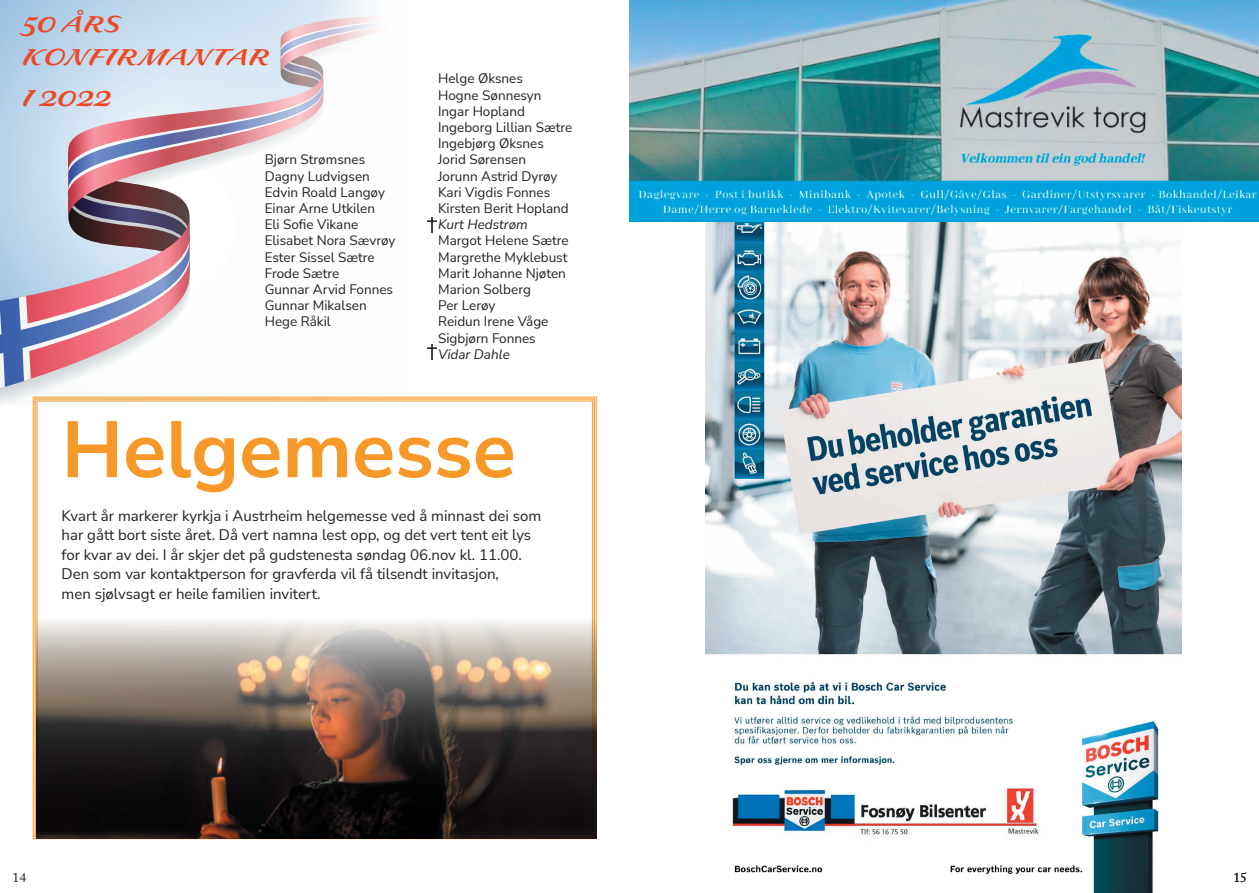
<style>
.page{position:relative;width:1259px;height:893px;background:#fff}
.page>*{position:absolute;margin:0;border:0;box-sizing:border-box;transform-origin:0 0}
.t1{font:700 79.5px "Nunito Sans";color:#f79928}
.t2{font:600 27.9px/33.5px "Delaney";letter-spacing:.02em;color:#f04723}
.t3{font:15px/19.5px "Nunito Sans";color:#231f20}
.t4{font:13.5px/16.2px "Nunito Sans";color:#231f20}
.t5{font:italic 13.5px "Nunito Sans";color:#231f20}
.t6{font:13.5px "Adobe Caslon Pro";color:#231f20}
</style>
<div class="page">
<img style="left:705px;top:222px;width:476px;height:670px">
<img style="left:630px;top:0;width:629px;height:222px">
<svg style="left:0;top:0;width:315px;height:15px"></svg>
<svg style="left:0;top:15px;width:340px;height:389px"></svg>
<svg style="left:315px;top:0;width:65px;height:47px"></svg>
<svg style="left:33px;top:396px;width:564px;height:443px"></svg>
<img style="left:36px;top:618px;width:560px;height:221px">
<img style="left:428px;top:345px;width:8px;height:15px">
<img style="left:428px;top:218px;width:8px;height:15px">
<h2 class="t2" style="left:22px;top:8px;width:248px">50 ÅRS<br>KONFIRMANTAR</h2>
<h2 class="t2" style="left:22px;top:82px;width:91px">I 2022</h2>
<p class="t4" style="left:265px;top:151px;width:132px">Bjørn Strømsnes<br>Dagny Ludvigsen<br>Edvin Roald Langøy<br>Einar Arne Utkilen<br>Eli Sofie Vikane<br>Elisabet Nora Sævrøy<br>Ester Sissel Sætre<br>Frode Sætre<br>Gunnar Arvid Fonnes<br>Gunnar Mikalsen<br>Hege Råkil</p>
<p class="t4" style="left:438px;top:70px;width:136px">Helge Øksnes<br>Hogne Sønnesyn<br>Ingar Hopland<br>Ingeborg Lillian Sætre<br>Ingebjørg Øksnes<br>Jorid Sørensen<br>Jorunn Astrid Dyrøy<br>Kari Vigdis Fonnes<br>Kirsten Berit Hopland</p>
<p class="t5" style="left:438px;top:215px;width:91px">Kurt Hedstrøm</p>
<p class="t4" style="left:438px;top:232px;width:132px">Margot Helene Sætre<br>Margrethe Myklebust<br>Marit Johanne Njøten<br>Marion Solberg<br>Per Lerøy<br>Reidun Irene Våge<br>Sigbjørn Fonnes</p>
<p class="t5" style="left:438px;top:345px;width:73px">Vidar Dahle</p>
<h1 class="t1" style="left:62px;top:394px;width:456px">Helgemesse</h1>
<p class="t3" style="left:62px;top:505px;width:481px">Kvart år markerer kyrkja i Austrheim helgemesse ved å minnast dei som har gått bort siste året. Då vert namna lest opp, og det vert tent eit lys for kvar av dei. I år skjer det på gudstenesta søndag 06.nov kl. 11.00.<br>Den som var kontaktperson for gravferda vil få tilsendt invitasjon,<br>men sjølvsagt er heile familien invitert.</p>
<p class="t6" style="left:13px;top:869px;width:15px">14</p>
<p class="t6" style="left:1233px;top:869px;width:15px">15</p>
</div>
